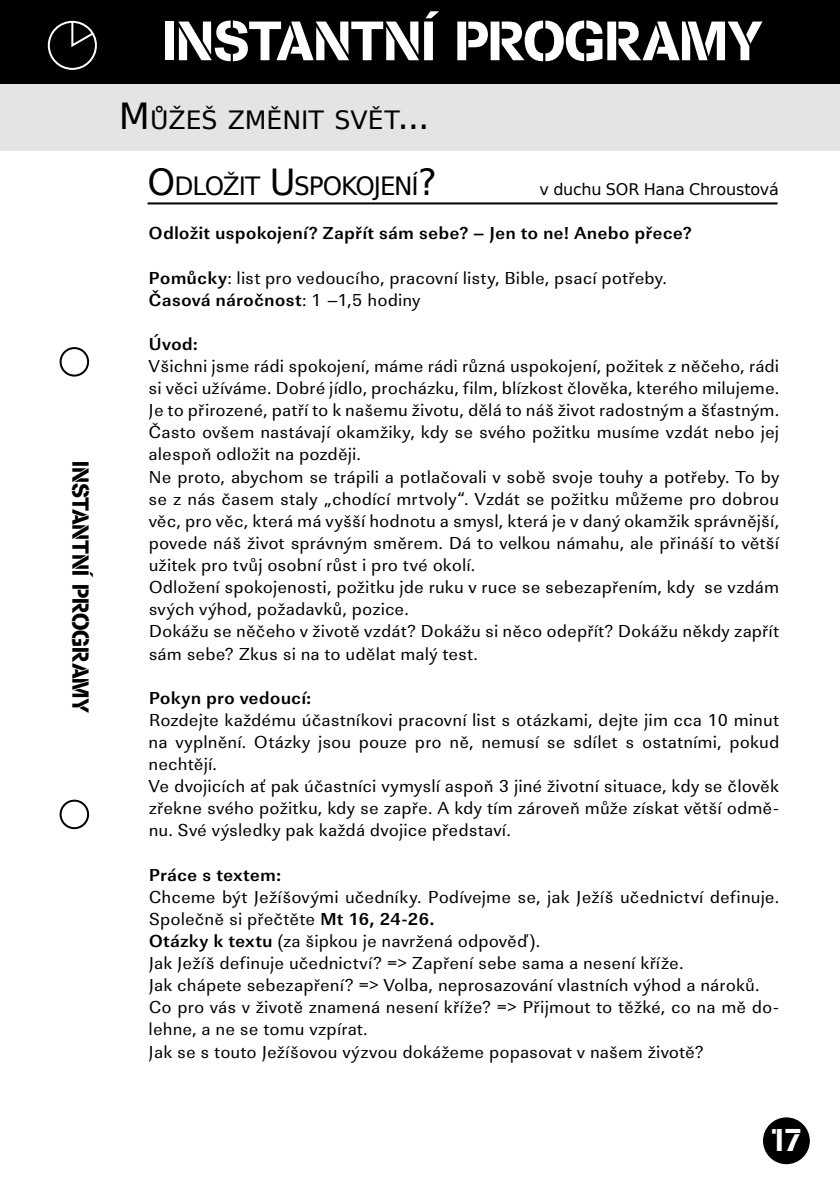
<style>
.page{position:relative;width:840px;height:1191px;background:#fff}
.page>*{position:absolute;margin:0;border:0;box-sizing:border-box;transform-origin:0 0}
.t1{font:58px "Cargo DCE";letter-spacing:-.01em;color:#fff}
.t2{font:33.6px "Cargo DCE";color:#fff}
.t3{font:25.2px "DejaVu Sans";letter-spacing:-.03em;color:#000}
.t4{font:25.2px "DejaVu Sans";color:#000}
.t5{font:24.4px "Cargo DCE";letter-spacing:-.01em;color:#000}
.t6{font:18px/22.2px "URW Linear TCE";letter-spacing:.04em;color:#000}
.t7{font:700 18px "URW Linear TCE";letter-spacing:.035em;color:#000}
.t8{font:16px "DejaVu Sans";letter-spacing:-.015em;color:#000}
.s1{font-size:36px}
.s2{font-weight:700}
</style>
<div class="page">
<div style="left:0;top:0;width:839px;height:84px;background:#000"></div>
<div style="left:60px;top:347px;width:29px;height:29px;border:2px solid #000;border-radius:50%"></div>
<div style="left:60px;top:799px;width:29px;height:30px;border:2px solid #000;border-radius:50%"></div>
<div style="left:762px;top:1117px;width:47px;height:47px;background:#000;border-radius:50%"></div>
<hr style="left:147px;top:202px;width:630px;height:2px;background:#000">
<div style="left:48px;top:21px;width:49px;height:49px;border:2px solid #fff;border-radius:50%"></div>
<svg style="left:70px;top:20px;width:25px;height:29px"></svg>
<div style="left:0;top:84px;width:839px;height:67px;background:#e3e4e4"></div>
<h3 class="t5" style="left:95px;top:461px;width:254px;rotate:90deg">INSTANTNÍ PROGRAMY</h3>
<h1 class="t1" style="left:162px;top:7px;width:602px">INSTANTNÍ PROGRAMY</h1>
<h3 class="t4" style="left:119px;top:99px;width:312px"><span class="s1">M</span> ŮŽEŠ ZMĚNIT SVĚT<span class="s1">...</span></h3>
<h3 class="t3" style="left:147px;top:166px;width:290px"><span class="s1">O</span> DLOŽIT <span class="s1">U</span>SPOKOJENÍ<span class="s1">?</span></h3>
<p class="t8" style="left:539px;top:176px;width:241px">v duchu SOR Hana Chroustová</p>
<p class="t7" style="left:149px;top:222px;width:543px">Odložit uspokojení? Zapřít sám sebe? – Jen to ne! Anebo přece?</p>
<p class="t6" style="left:149px;top:267px;width:519px"><span class="s2">Pomůcky</span>: list pro vedoucího, pracovní listy, Bible, psací potřeby.<br><span class="s2">Časová náročnost</span>: 1 –1,5 hodiny</p>
<p class="t7" style="left:149px;top:333px;width:50px">Úvod:</p>
<p class="t6" style="left:149px;top:355px;width:631px">Všichni jsme rádi spokojení, máme rádi různá uspokojení, požitek z něčeho, rádi si věci užíváme. Dobré jídlo, procházku, film, blízkost člověka, kterého milujeme.<br>Je to přirozené, patří to k našemu životu, dělá to náš život radostným a šťastným.<br>Často ovšem nastávají okamžiky, kdy se svého požitku musíme vzdát nebo jej alespoň odložit na později.<br>Ne proto, abychom se trápili a potlačovali v sobě svoje touhy a potřeby. To by se z nás časem staly „chodící mrtvoly“. Vzdát se požitku můžeme pro dobrou věc, pro věc, která má vyšší hodnotu a smysl, která je v daný okamžik správnější, povede náš život správným směrem. Dá to velkou námahu, ale přináší to větší užitek pro tvůj osobní růst i pro tvé okolí.<br>Odložení spokojenosti, požitku jde ruku v ruce se sebezapřením, kdy se vzdám svých výhod, požadavků, pozice.<br>Dokážu se něčeho v životě vzdát? Dokážu si něco odepřít? Dokážu někdy zapřít sám sebe? Zkus si na to udělat malý test.</p>
<p class="t7" style="left:149px;top:687px;width:163px">Pokyn pro vedoucí:</p>
<p class="t6" style="left:149px;top:709px;width:631px">Rozdejte každému účastníkovi pracovní list s otázkami, dejte jim cca 10 minut na vyplnění. Otázky jsou pouze pro ně, nemusí se sdílet s ostatními, pokud nechtějí.<br>Ve dvojicích ať pak účastníci vymyslí aspoň 3 jiné životní situace, kdy se člověk zřekne svého požitku, kdy se zapře. A kdy tím zároveň může získat větší odmě&shy;nu. Své výsledky pak každá dvojice představí.</p>
<p class="t7" style="left:149px;top:864px;width:133px">Práce s textem:</p>
<p class="t6" style="left:149px;top:885px;width:631px">Chceme být Ježíšovými učedníky. Podívejme se, jak Ježíš učednictví definuje.<br>Společně si přečtěte <span class="s2">Mt 16, 24-26.<br>Otázky k textu</span> (za šipkou je navržená odpověď).<br>Jak Ježíš definuje učednictví? =&gt; Zapření sebe sama a nesení kříže.<br>Jak chápete sebezapření? =&gt; Volba, neprosazování vlastních výhod a nároků.<br>Co pro vás v životě znamená nesení kříže? =&gt; Přijmout to těžké, co na mě do&shy;lehne, a ne se tomu vzpírat.<br>Jak se s touto Ježíšovou výzvou dokážeme popasovat v našem životě?</p>
<h2 class="t2" style="left:767px;top:1119px;width:35px">17</h2>
</div>
